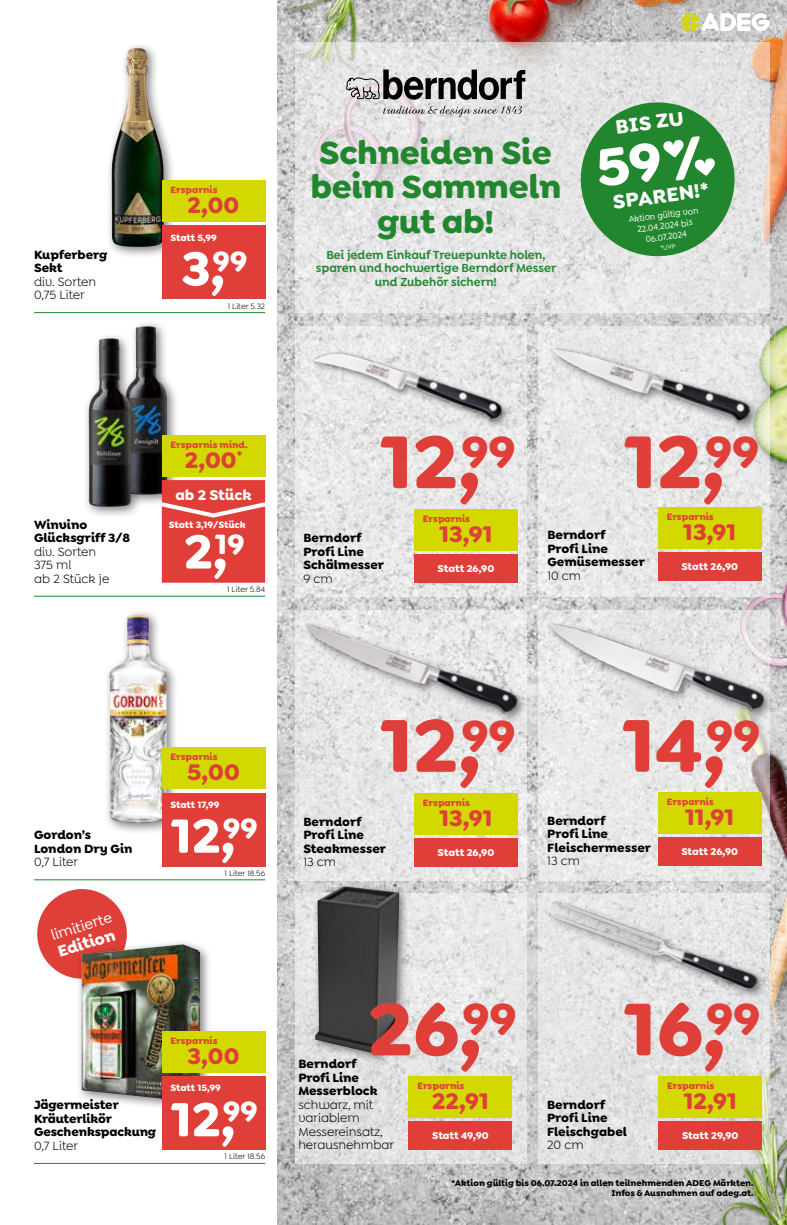
<style>
.page{position:relative;width:787px;height:1225px;background:#fff}
.page>*{position:absolute;margin:0;border:0;box-sizing:border-box;transform-origin:0 0}
.t1{font:700 79.5px "Goldplay Alt";color:#df3f38}
.t2{font:700 51px "Goldplay Alt";color:#fff}
.t3{font:700 34.05px/34.5px "Goldplay Alt";letter-spacing:-.01em;color:#21862e;text-align:center}
.t4{font:700 24px "Goldplay Alt";color:#df3f38}
.t5{font:700 20.7px "Goldplay Alt";color:#fff}
.t6{font:700 16.5px "Goldplay Alt";color:#fff}
.t7{font:500 15px "Goldplay Alt";color:#fff}
.t8{font:700 15px "Goldplay Alt";color:#fff}
.t9{font:700 12.75px/13.5px "Goldplay Alt";color:#000}
.t10{font:12.75px/13.5px "Goldplay Alt";color:#000}
.t11{font:600 12.45px/13.5px "Goldplay Alt";color:#21862e;text-align:center;scale:.95 1}
.t12{font:700 10.5px "Goldplay Alt";color:#fff}
.t13{font:700 9.75px "Goldplay Alt";color:#df3f38}
.t14{font:700 9.75px "Goldplay Alt";color:#fff}
.t15{font:500 9.15px/10.9px "Goldplay Alt";color:#fff;text-align:center;scale:.95 1}
.t16{font:700 9px/10.5px "Goldplay Alt";color:#000;text-align:right}
.t17{font:8.25px "Goldplay Alt";color:#000}
.t18{font:500 6.75px "Goldplay Alt";color:#fff;scale:.95 1}
</style>
<div class="page">
<img style="left:278px;top:0;width:509px;height:1225px">
<hr style="left:34px;top:312px;width:231px;height:1px;background:#21862e">
<hr style="left:34px;top:596px;width:231px;height:1px;background:#21862e">
<hr style="left:34px;top:879px;width:231px;height:1px;background:#21862e">
<hr style="left:34px;top:1163px;width:231px;height:1px;background:#21862e">
<svg style="left:295px;top:326px;width:231px;height:218px;background:#e6e6e6"></svg>
<svg style="left:295px;top:770px;width:231px;height:110px;background:#e5e3e1"></svg>
<svg style="left:295px;top:893px;width:231px;height:270px;background:#e3e3e2"></svg>
<svg style="left:539px;top:447px;width:231px;height:149px;background:#e5e5e4"></svg>
<svg style="left:539px;top:731px;width:231px;height:149px;background:#e6e4e3"></svg>
<svg style="left:539px;top:1003px;width:231px;height:160px;background:#e1e2e0"></svg>
<svg style="left:295px;top:43px;width:474px;height:270px;background:#e3e2e2"></svg>
<svg style="left:346px;top:70px;width:179px;height:47px;background:#a5a4a5"></svg>
<div style="left:442px;top:1168px;width:321px;height:40px;background:#fff;opacity:.75"></div>
<div style="left:37px;top:889px;width:90px;height:89px;background:#df3f38;border-radius:50%"></div>
<div style="left:106px;top:42px;width:70px;height:217px;background:#000;opacity:.5"></div>
<img style="left:125px;top:48px;width:10px;height:47px">
<div style="left:103px;top:609px;width:76px;height:226px;background:#000;opacity:.5"></div>
<img style="left:109px;top:616px;width:58px;height:206px">
<div style="left:76px;top:938px;width:136px;height:174px;background:#000;opacity:.5"></div>
<img style="left:82px;top:944px;width:118px;height:156px">
<img style="left:565px;top:609px;width:208px;height:122px">
<img style="left:256px;top:544px;width:309px;height:226px">
<img style="left:524px;top:312px;width:261px;height:135px">
<img style="left:298px;top:311px;width:225px;height:134px">
<img style="left:539px;top:889px;width:232px;height:114px">
<div style="left:310px;top:881px;width:100px;height:184px;background:#000;opacity:.5"></div>
<img style="left:315px;top:886px;width:84px;height:168px">
<div style="left:119px;top:320px;width:60px;height:186px;background:#000;opacity:.5"></div>
<img style="left:125px;top:326px;width:42px;height:169px">
<div style="left:162px;top:435px;width:103px;height:41px;background:#d3d800"></div>
<div style="left:162px;top:480px;width:103px;height:103px;background:#df3f38"></div>
<div style="left:162px;top:226px;width:103px;height:73px;background:#df3f38"></div>
<div style="left:162px;top:180px;width:103px;height:42px;background:#d3d800"></div>
<div style="left:162px;top:793px;width:103px;height:73px;background:#df3f38"></div>
<div style="left:162px;top:747px;width:103px;height:42px;background:#d3d800"></div>
<div style="left:162px;top:1076px;width:103px;height:74px;background:#df3f38"></div>
<div style="left:162px;top:1031px;width:103px;height:41px;background:#d3d800"></div>
<div style="left:658px;top:838px;width:103px;height:28px;background:#df3f38"></div>
<div style="left:658px;top:792px;width:103px;height:42px;background:#d3d800"></div>
<div style="left:658px;top:552px;width:103px;height:28px;background:#df3f38"></div>
<div style="left:658px;top:507px;width:103px;height:41px;background:#d3d800"></div>
<div style="left:414px;top:554px;width:103px;height:28px;background:#df3f38"></div>
<div style="left:414px;top:509px;width:103px;height:41px;background:#d3d800"></div>
<div style="left:414px;top:839px;width:103px;height:28px;background:#df3f38"></div>
<div style="left:414px;top:793px;width:103px;height:42px;background:#d3d800"></div>
<div style="left:658px;top:1121px;width:104px;height:29px;background:#df3f38"></div>
<div style="left:658px;top:1076px;width:104px;height:41px;background:#d3d800"></div>
<div style="left:409px;top:1121px;width:103px;height:29px;background:#df3f38"></div>
<div style="left:409px;top:1076px;width:103px;height:41px;background:#d3d800"></div>
<div style="left:83px;top:332px;width:60px;height:187px;background:#000;opacity:.5"></div>
<img style="left:89px;top:338px;width:42px;height:169px">
<svg style="left:681px;top:13px;width:88px;height:18px"></svg>
<svg style="left:571px;top:92px;width:173px;height:174px;background:#71ac78"></svg>
<p class="t9" style="left:34px;top:247px;width:75px">Kupferberg<br>Sekt</p>
<p class="t10" style="left:34px;top:275px;width:64px">div. Sorten<br>0,75 Liter</p>
<p class="t13" style="left:170px;top:183px;width:49px">Ersparnis</p>
<h3 class="t4" style="left:187px;top:189px;width:53px">2,00</h3>
<p class="t14" style="left:170px;top:231px;width:48px">Statt 5,99</p>
<h2 class="t2" style="left:181px;top:235px;width:67px">3,<sup>99</sup></h2>
<p class="t17" style="left:228px;top:301px;width:39px">1 Liter 5.32</p>
<h3 class="t3" style="left:310px;top:135px;width:252px">Schneiden Sie beim Sammeln gut ab!</h3>
<p class="t11" style="left:316px;top:247px;width:254px">Bei jedem Einkauf Treuepunkte holen, sparen und hochwertige Berndorf Messer und Zubehör sichern!</p>
<h3 class="t5" style="left:614px;top:113px;width:70px;rotate:-7deg">BIS ZU</h3>
<h3 class="t5" style="left:611px;top:188px;width:98px;rotate:-7deg">SPAREN!*</h3>
<p class="t15" style="left:628px;top:214px;width:75px;rotate:-7deg">Aktion gültig von<br>22.04.2024 bis<br>06.07.2024</p>
<p class="t18" style="left:660px;top:244px;width:18px;rotate:-7deg">*UVP</p>
<p class="t9" style="left:34px;top:517px;width:98px">Winvino<br>Glücksgriff 3/8</p>
<p class="t10" style="left:34px;top:545px;width:77px">div. Sorten<br>375 ml<br>ab 2 Stück je</p>
<p class="t13" style="left:170px;top:438px;width:79px">Ersparnis mind.</p>
<p class="t8" style="left:175px;top:485px;width:78px">ab 2 Stück</p>
<h2 class="t2" style="left:184px;top:518px;width:62px">2,<sup>19</sup></h2>
<p class="t17" style="left:227px;top:585px;width:40px">1 Liter 5.84</p>
<h3 class="t4" style="left:185px;top:444px;width:59px">2,00<sup>*</sup></h3>
<p class="t14" style="left:169px;top:518px;width:79px">Statt 3,19/Stück</p>
<h1 class="t1" style="left:381px;top:410px;width:136px">12,<sup>99</sup></h1>
<h1 class="t1" style="left:624px;top:410px;width:136px">12,<sup>99</sup></h1>
<p class="t9" style="left:303px;top:531px;width:82px">Berndorf<br>Profi Line<br>Schälmesser</p>
<p class="t10" style="left:303px;top:571px;width:31px">9 cm</p>
<p class="t13" style="left:423px;top:512px;width:49px">Ersparnis</p>
<h3 class="t4" style="left:439px;top:518px;width:55px">13,91</h3>
<p class="t12" style="left:437px;top:561px;width:58px">Statt 26,90</p>
<p class="t9" style="left:547px;top:528px;width:99px">Berndorf<br>Profi Line<br>Gemüsemesser</p>
<p class="t10" style="left:547px;top:569px;width:35px">10 cm</p>
<p class="t13" style="left:666px;top:510px;width:49px">Ersparnis</p>
<h3 class="t4" style="left:683px;top:516px;width:55px">13,91</h3>
<p class="t12" style="left:681px;top:559px;width:58px">Statt 26,90</p>
<p class="t9" style="left:34px;top:828px;width:100px">Gordon’s<br>London Dry Gin</p>
<p class="t10" style="left:34px;top:855px;width:46px">0,7 Liter</p>
<p class="t7" style="left:49px;top:927px;width:65px;rotate:-17deg">limitierte</p>
<p class="t6" style="left:55px;top:941px;width:61px;rotate:-17deg">Edition</p>
<p class="t13" style="left:170px;top:750px;width:49px">Ersparnis</p>
<h3 class="t4" style="left:187px;top:756px;width:54px">5,00</h3>
<p class="t14" style="left:170px;top:798px;width:51px">Statt 17,99</p>
<h2 class="t2" style="left:171px;top:802px;width:88px">12,<sup>99</sup></h2>
<p class="t17" style="left:224px;top:868px;width:42px">1 Liter 18.56</p>
<p class="t9" style="left:34px;top:1098px;width:124px">Jägermeister<br>Kräuterlikör<br>Geschenkspackung</p>
<p class="t10" style="left:34px;top:1139px;width:46px">0,7 Liter</p>
<p class="t13" style="left:170px;top:1034px;width:49px">Ersparnis</p>
<h3 class="t4" style="left:187px;top:1040px;width:54px">3,00</h3>
<p class="t14" style="left:170px;top:1081px;width:52px">Statt 15,99</p>
<h2 class="t2" style="left:171px;top:1086px;width:88px">12,<sup>99</sup></h2>
<p class="t17" style="left:224px;top:1152px;width:42px">1 Liter 18.56</p>
<h1 class="t1" style="left:381px;top:693px;width:136px">12,<sup>99</sup></h1>
<h1 class="t1" style="left:623px;top:693px;width:139px">14,<sup>99</sup></h1>
<p class="t9" style="left:303px;top:814px;width:84px">Berndorf<br>Profi Line<br>Steakmesser</p>
<p class="t10" style="left:303px;top:855px;width:34px">13 cm</p>
<p class="t13" style="left:423px;top:796px;width:49px">Ersparnis</p>
<h3 class="t4" style="left:439px;top:802px;width:55px">13,91</h3>
<p class="t12" style="left:437px;top:846px;width:58px">Statt 26,90</p>
<p class="t9" style="left:547px;top:813px;width:105px">Berndorf<br>Profi Line<br>Fleischermesser</p>
<p class="t10" style="left:547px;top:854px;width:34px">13 cm</p>
<p class="t13" style="left:666px;top:795px;width:49px">Ersparnis</p>
<h3 class="t4" style="left:685px;top:801px;width:51px">11,91</h3>
<p class="t12" style="left:681px;top:845px;width:58px">Statt 26,90</p>
<h1 class="t1" style="left:368px;top:977px;width:150px">26,<sup>99</sup></h1>
<p class="t9" style="left:298px;top:1057px;width:81px">Berndorf<br>Profi Line<br>Messerblock</p>
<p class="t10" style="left:298px;top:1097px;width:97px">schwarz, mit variablem<br>Messereinsatz, herausnehmbar</p>
<p class="t13" style="left:417px;top:1079px;width:49px">Ersparnis</p>
<h3 class="t4" style="left:432px;top:1085px;width:58px">22,91</h3>
<p class="t12" style="left:432px;top:1129px;width:58px">Statt 49,90</p>
<h1 class="t1" style="left:624px;top:977px;width:138px">16,<sup>99</sup></h1>
<p class="t9" style="left:547px;top:1097px;width:81px">Berndorf<br>Profi Line<br>Fleischgabel</p>
<p class="t10" style="left:547px;top:1138px;width:38px">20 cm</p>
<p class="t13" style="left:667px;top:1079px;width:49px">Ersparnis</p>
<h3 class="t4" style="left:683px;top:1085px;width:55px">12,91</h3>
<p class="t12" style="left:682px;top:1129px;width:58px">Statt 29,90</p>
<p class="t16" style="left:451px;top:1177px;width:303px">*Aktion gültig bis 06.07.2024 in allen teilnehmenden ADEG Märkten.<br>Infos &amp; Ausnahmen auf adeg.at.</p>
</div>
